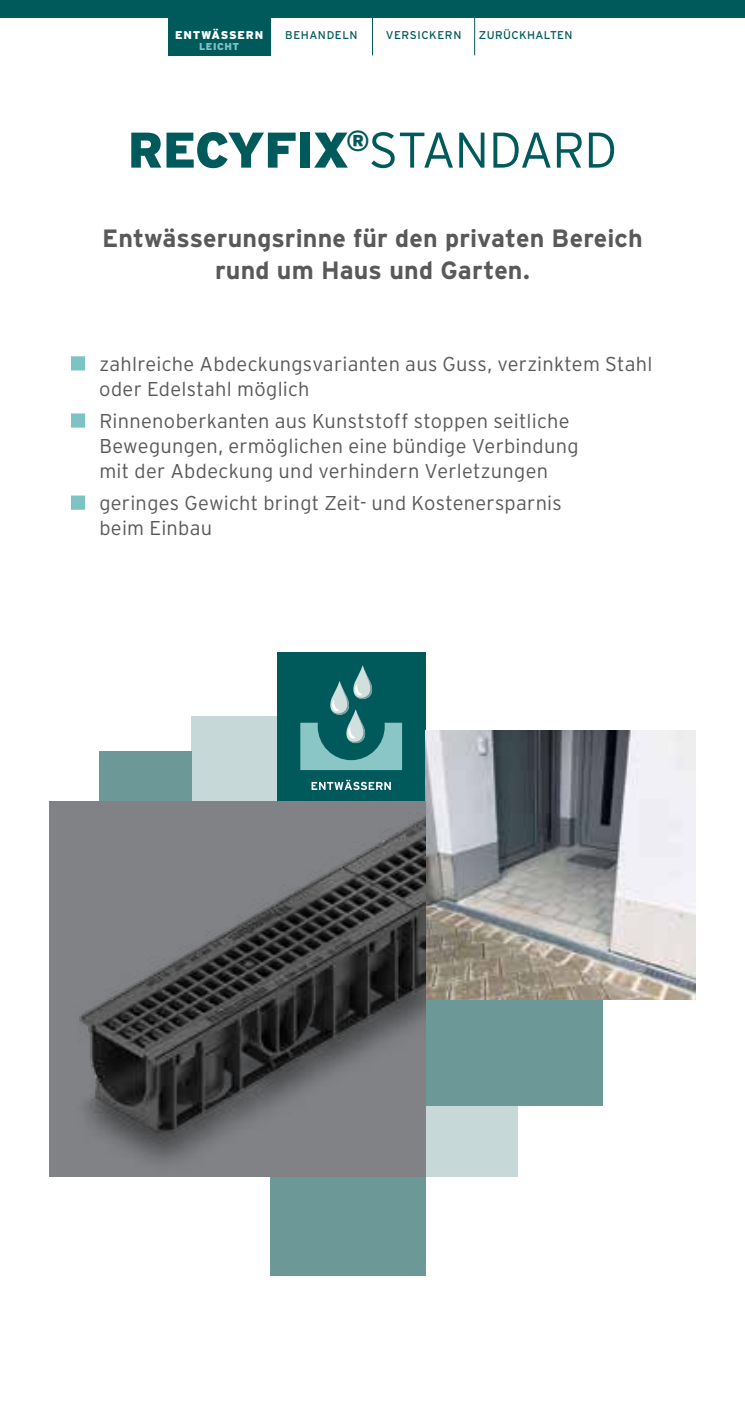
<style>
.page{position:relative;width:745px;height:1418px;background:#fff}
.page>*{position:absolute;margin:0;border:0;box-sizing:border-box;transform-origin:0 0}
.t1{font:300 50px "Interstate";letter-spacing:-.02em;color:#00595a}
.t2{font:700 25px/32.5px "Interstate";letter-spacing:.005em;color:#58595b;text-align:center}
.t3{font:300 20px/25px "Interstate";letter-spacing:.015em;color:#58595b}
.t4{font:11.25px "Interstate";letter-spacing:.045em;color:#00595a}
.t5{font:900 11.25px "Interstate";letter-spacing:.065em;color:#fff}
.t6{font:900 10px "Interstate";letter-spacing:.055em;color:#7ec3c3}
.s1{font-weight:900}
</style>
<div class="page">
<div style="left:0;top:0;width:744px;height:18px;background:#00595a"></div>
<div style="left:168px;top:0;width:102px;height:55px;background:#00595a"></div>
<hr style="left:372px;top:0;width:1px;height:55px;background:#00595a">
<hr style="left:474px;top:0;width:1px;height:55px;background:#00595a">
<hr style="left:270px;top:0;width:1px;height:55px;background:#00595a">
<div style="left:71px;top:356px;width:14px;height:14px;background:#7ec3c3;border:1px solid #7ec3c3"></div>
<div style="left:71px;top:413px;width:14px;height:14px;background:#7ec3c3;border:1px solid #7ec3c3"></div>
<div style="left:71px;top:495px;width:14px;height:15px;background:#7ec3c3;border:1px solid #7ec3c3"></div>
<div style="left:191px;top:716px;width:85px;height:85px;background:#c6d8d7"></div>
<div style="left:99px;top:751px;width:92px;height:50px;background:#6c9898"></div>
<div style="left:270px;top:1176px;width:155px;height:99px;background:#6c9898"></div>
<div style="left:425px;top:999px;width:177px;height:107px;background:#6c9898"></div>
<div style="left:425px;top:1106px;width:92px;height:70px;background:#c6d8d7"></div>
<div style="left:276px;top:652px;width:149px;height:149px;background:#00595a"></div>
<svg style="left:300px;top:666px;width:102px;height:104px"></svg>
<svg style="left:311px;top:779px;width:79px;height:11px"></svg>
<img style="left:425px;top:730px;width:269px;height:269px">
<img style="left:50px;top:801px;width:375px;height:375px">
<p class="t5" style="left:175px;top:28px;width:89px">ENTWÄSSERN</p>
<p class="t4" style="left:285px;top:29px;width:74px">BEHANDELN</p>
<p class="t4" style="left:385px;top:29px;width:77px">VERSICKERN</p>
<p class="t6" style="left:199px;top:40px;width:42px">LEICHT</p>
<p class="t4" style="left:478px;top:29px;width:95px">ZURÜCKHALTEN</p>
<h1 class="t1" style="left:128px;top:122px;width:490px"><span class="s1">RECYFIX</span><sup>®</sup>STANDARD</h1>
<p class="t2" style="left:102px;top:222px;width:541px">Entwässerungsrinne für den privaten Bereich rund um Haus und Garten.</p>
<p class="t3" style="left:99px;top:351px;width:554px">zahlreiche Abdeckungsvarianten aus Guss, verzinktem Stahl oder Edelstahl möglich</p>
<p class="t3" style="left:99px;top:408px;width:480px">Rinnenoberkanten aus Kunststoff stoppen seitliche<br>Bewegungen, ermöglichen eine bündige Verbindung mit der Abdeckung und verhindern Verletzungen</p>
<p class="t3" style="left:99px;top:490px;width:463px">geringes Gewicht bringt Zeit- und Kostenersparnis beim Einbau</p>
</div>
